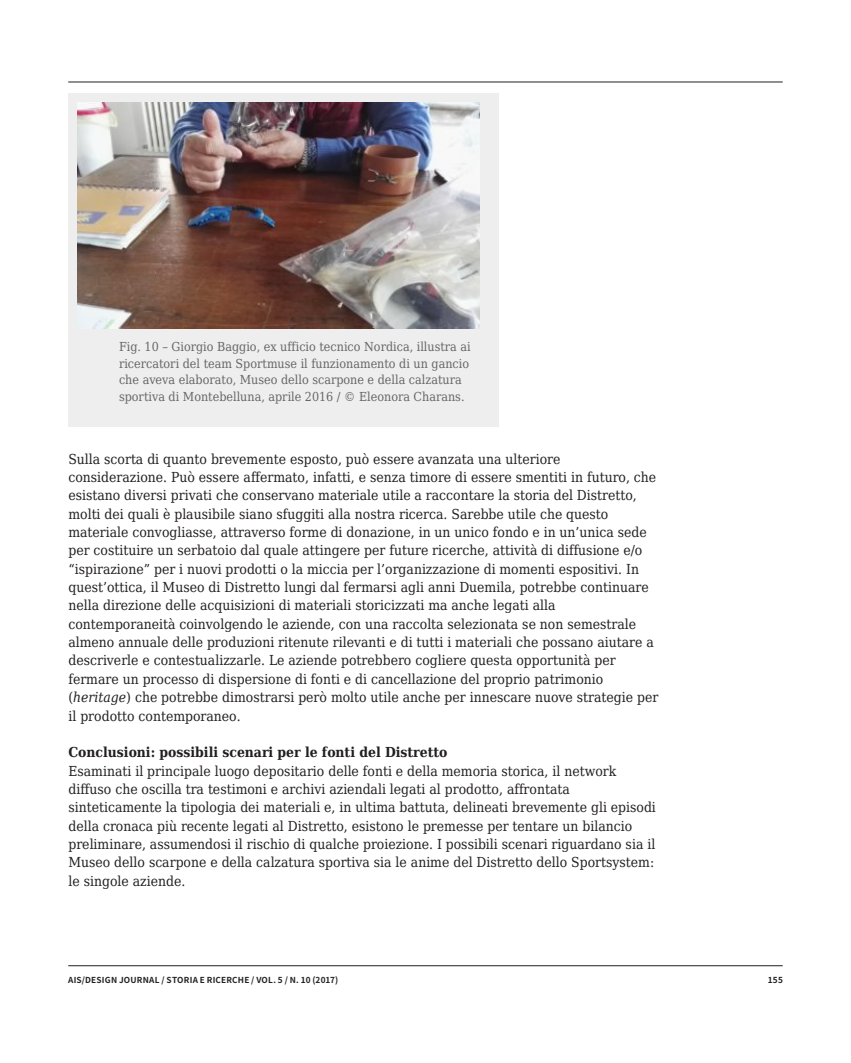
<style>
.page{position:relative;width:851px;height:1063px;background:#fff}
.page>*{position:absolute;margin:0;border:0;box-sizing:border-box;transform-origin:0 0}
.t1{font:13.8px/18.3px "DejaVu Serif Condensed";color:#231f20}
.t2{font:12.45px/16.5px "DejaVu Serif Condensed";color:#666}
.t3{font:700 8.25px "Noto Sans SC";letter-spacing:.025em;color:#231f20}
.s1{font-style:italic}
.s2{font-weight:700}
</style>
<div class="page">
<hr style="left:68px;top:82px;width:714px;height:1px;background:#231f20">
<hr style="left:68px;top:965px;width:714px;height:1px;background:#231f20">
<div style="left:68px;top:93px;width:431px;height:334px;background:#eee"></div>
<img style="left:78px;top:103px;width:401px;height:225px">
<p class="t2" style="left:119px;top:338px;width:353px">Fig. 10 – Giorgio Baggio, ex ufficio tecnico Nordica, illustra ai ricercatori del team Sportmuse il funzionamento di un gancio che aveva elaborato, Museo dello scarpone e della calzatura sportiva di Montebelluna, aprile 2016 / © Eleonora Charans.</p>
<p class="t1" style="left:68px;top:449px;width:591px">Sulla scorta di quanto brevemente esposto, può essere avanzata una ulteriore considerazione. Può essere affermato, infatti, e senza timore di essere smentiti in futuro, che esistano diversi privati che conservano materiale utile a raccontare la storia del Distretto, molti dei quali è plausibile siano sfuggiti alla nostra ricerca. Sarebbe utile che questo materiale convogliasse, attraverso forme di donazione, in un unico fondo e in un’unica sede per costituire un serbatoio dal quale attingere per future ricerche, attività di diffusione e/o “ispirazione” per i nuovi prodotti o la miccia per l’organizzazione di momenti espositivi. In quest’ottica, il Museo di Distretto lungi dal fermarsi agli anni Duemila, potrebbe continuare nella direzione delle acquisizioni di materiali storicizzati ma anche legati alla contemporaneità coinvolgendo le aziende, con una raccolta selezionata se non semestrale almeno annuale delle produzioni ritenute rilevanti e di tutti i materiali che possano aiutare a descriverle e contestualizzarle. Le aziende potrebbero cogliere questa opportunità per fermare un processo di dispersione di fonti e di cancellazione del proprio patrimonio (<span class="s1">heritage</span>) che potrebbe dimostrarsi però molto utile anche per innescare nuove strategie per il prodotto contemporaneo.</p>
<p class="t1" style="left:68px;top:743px;width:589px"><span class="s2">Conclusioni: possibili scenari per le fonti del Distretto<br></span>Esaminati il principale luogo depositario delle fonti e della memoria storica, il network diffuso che oscilla tra testimoni e archivi aziendali legati al prodotto, affrontata sinteticamente la tipologia dei materiali e, in ultima battuta, delineati brevemente gli episodi della cronaca più recente legati al Distretto, esistono le premesse per tentare un bilancio preliminare, assumendosi il rischio di qualche proiezione. I possibili scenari riguardano sia il Museo dello scarpone e della calzatura sportiva sia le anime del Distretto dello Sportsystem: le singole aziende.</p>
<p class="t3" style="left:68px;top:975px;width:271px">AIS/DESIGN JOURNAL / STORIA E RICERCHE / VOL. 5 / N. 10 (2017)</p>
<p class="t3" style="left:767px;top:975px;width:17px">155</p>
</div>
